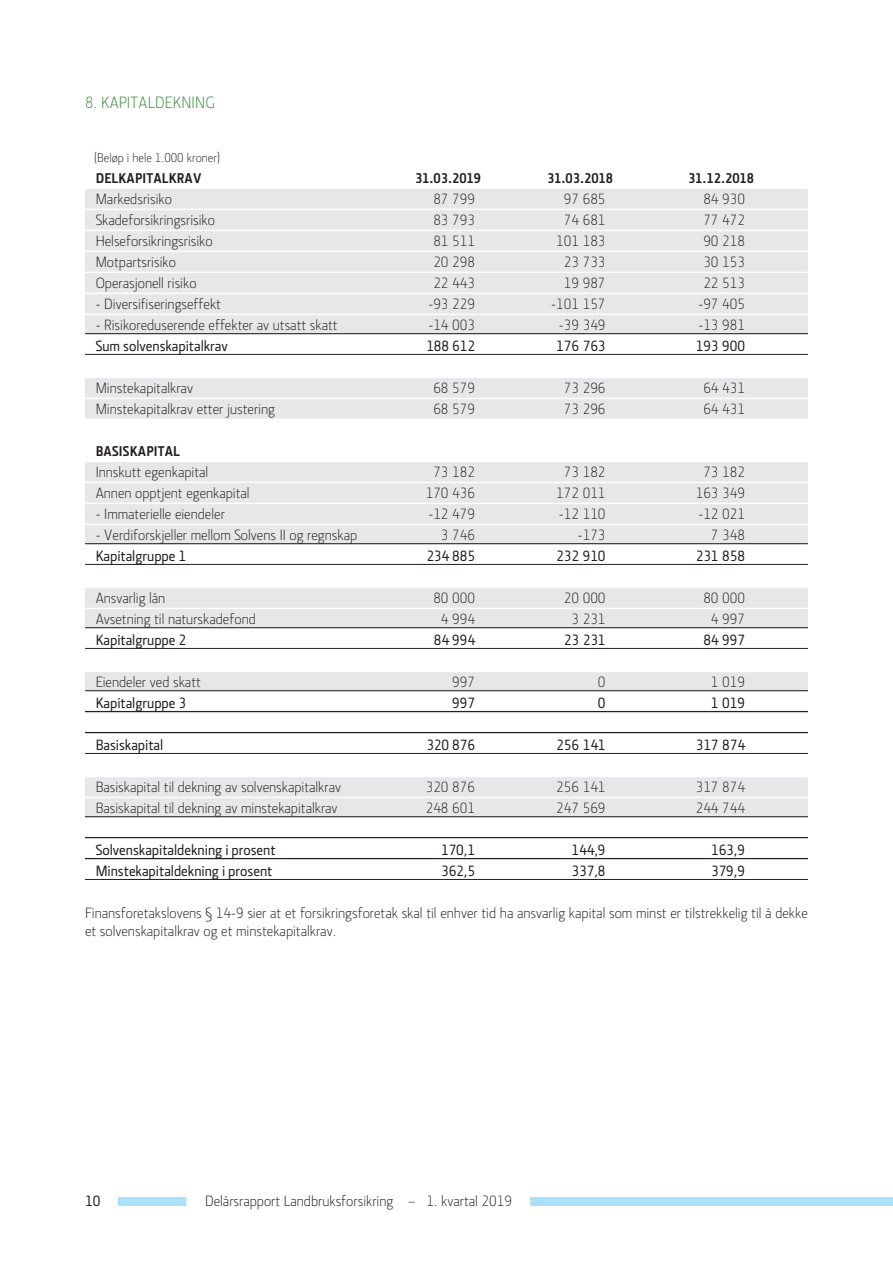
<style>
.page{position:relative;width:893px;height:1263px;background:#fff}
.page>*{position:absolute;margin:0;border:0;box-sizing:border-box;transform-origin:0 0}
.t1{font:300 16.5px "Section LK";letter-spacing:.015em;color:#3b8d41}
.t2{font:300 15px/18px "Section LK";color:#231f20}
.t3{font:500 15px "Section LK";color:#231f20}
.t4{font:700 14.25px "Section LK";letter-spacing:.015em;color:#231f20}
.t5{font:300 12.75px "Section LK";color:#231f20}
</style>
<div class="page">
<div style="left:118px;top:1197px;width:68px;height:9px;background:#aae0f9"></div>
<div style="left:530px;top:1197px;width:363px;height:9px;background:#aae0f9"></div>
<div style="left:85px;top:189px;width:723px;height:20px;background:#e6e7e9"></div>
<div style="left:85px;top:210px;width:723px;height:20px;background:#e6e7e9"></div>
<div style="left:85px;top:231px;width:723px;height:20px;background:#e6e7e9"></div>
<div style="left:85px;top:252px;width:723px;height:20px;background:#e6e7e9"></div>
<div style="left:85px;top:273px;width:723px;height:20px;background:#e6e7e9"></div>
<div style="left:85px;top:294px;width:723px;height:20px;background:#e6e7e9"></div>
<div style="left:85px;top:315px;width:723px;height:20px;background:#e6e7e9"></div>
<hr style="left:85px;top:333px;width:723px;height:1px;background:#231f20">
<hr style="left:85px;top:354px;width:723px;height:1px;background:#231f20">
<div style="left:85px;top:378px;width:723px;height:20px;background:#e6e7e9"></div>
<div style="left:85px;top:399px;width:723px;height:20px;background:#e6e7e9"></div>
<div style="left:85px;top:462px;width:723px;height:20px;background:#e6e7e9"></div>
<div style="left:85px;top:483px;width:723px;height:20px;background:#e6e7e9"></div>
<div style="left:85px;top:504px;width:723px;height:20px;background:#e6e7e9"></div>
<div style="left:85px;top:525px;width:723px;height:20px;background:#e6e7e9"></div>
<hr style="left:85px;top:543px;width:723px;height:1px;background:#231f20">
<hr style="left:85px;top:564px;width:723px;height:1px;background:#231f20">
<div style="left:85px;top:588px;width:723px;height:20px;background:#e6e7e9"></div>
<div style="left:85px;top:609px;width:723px;height:20px;background:#e6e7e9"></div>
<hr style="left:85px;top:627px;width:723px;height:1px;background:#231f20">
<hr style="left:85px;top:648px;width:723px;height:1px;background:#231f20">
<div style="left:85px;top:672px;width:723px;height:20px;background:#e6e7e9"></div>
<hr style="left:85px;top:690px;width:723px;height:1px;background:#231f20">
<hr style="left:85px;top:711px;width:723px;height:1px;background:#231f20">
<hr style="left:85px;top:732px;width:723px;height:1px;background:#231f20">
<hr style="left:85px;top:753px;width:723px;height:1px;background:#231f20">
<div style="left:85px;top:777px;width:723px;height:20px;background:#e6e7e9"></div>
<div style="left:85px;top:798px;width:723px;height:20px;background:#e6e7e9"></div>
<hr style="left:85px;top:816px;width:723px;height:1px;background:#231f20">
<hr style="left:85px;top:837px;width:723px;height:1px;background:#231f20">
<hr style="left:85px;top:858px;width:723px;height:1px;background:#231f20">
<hr style="left:85px;top:879px;width:723px;height:1px;background:#231f20">
<p class="t1" style="left:85px;top:93px;width:131px">8. KAPITALDEKNING</p>
<p class="t5" style="left:94px;top:150px;width:127px">(Beløp i hele 1.000 kroner)</p>
<p class="t4" style="left:96px;top:170px;width:107px">DELKAPITALKRAV</p>
<p class="t4" style="left:415px;top:170px;width:68px">31.03.2019</p>
<p class="t4" style="left:547px;top:170px;width:68px">31.03.2018</p>
<p class="t4" style="left:688px;top:170px;width:68px">31.12.2018</p>
<p class="t2" style="left:96px;top:190px;width:78px">Markedsrisiko</p>
<p class="t2" style="left:433px;top:190px;width:43px">87 799</p>
<p class="t2" style="left:564px;top:190px;width:43px">97 685</p>
<p class="t2" style="left:703px;top:190px;width:43px">84 930</p>
<p class="t2" style="left:96px;top:211px;width:121px">Skadeforsikringsrisiko</p>
<p class="t2" style="left:433px;top:211px;width:43px">83 793</p>
<p class="t2" style="left:564px;top:211px;width:43px">74 681</p>
<p class="t2" style="left:703px;top:211px;width:43px">77 472</p>
<p class="t2" style="left:96px;top:232px;width:119px">Helseforsikringsrisiko</p>
<p class="t2" style="left:433px;top:232px;width:43px">81 511</p>
<p class="t2" style="left:556px;top:232px;width:51px">101 183</p>
<p class="t2" style="left:703px;top:232px;width:43px">90 218</p>
<p class="t2" style="left:96px;top:253px;width:82px">Motpartsrisiko</p>
<p class="t2" style="left:433px;top:253px;width:43px">20 298</p>
<p class="t2" style="left:564px;top:253px;width:43px">23 733</p>
<p class="t2" style="left:703px;top:253px;width:43px">30 153</p>
<p class="t2" style="left:96px;top:274px;width:102px">Operasjonell risiko</p>
<p class="t2" style="left:433px;top:274px;width:43px">22 443</p>
<p class="t2" style="left:564px;top:274px;width:43px">19 987</p>
<p class="t2" style="left:703px;top:274px;width:43px">22 513</p>
<p class="t2" style="left:96px;top:295px;width:127px">- Diversifiseringseffekt</p>
<p class="t2" style="left:428px;top:295px;width:48px">-93 229</p>
<p class="t2" style="left:551px;top:295px;width:56px">-101 157</p>
<p class="t2" style="left:698px;top:295px;width:48px">-97 405</p>
<p class="t2" style="left:96px;top:316px;width:243px">- Risikoreduserende effekter av utsatt skatt</p>
<p class="t2" style="left:428px;top:316px;width:48px">-14 003</p>
<p class="t2" style="left:559px;top:316px;width:48px">-39 349</p>
<p class="t2" style="left:698px;top:316px;width:48px">-13 981</p>
<p class="t3" style="left:96px;top:337px;width:134px">Sum solvenskapitalkrav</p>
<p class="t3" style="left:426px;top:337px;width:50px">188 612</p>
<p class="t3" style="left:556px;top:337px;width:51px">176 763</p>
<p class="t3" style="left:696px;top:337px;width:51px">193 900</p>
<p class="t2" style="left:96px;top:379px;width:99px">Minstekapitalkrav</p>
<p class="t2" style="left:433px;top:379px;width:43px">68 579</p>
<p class="t2" style="left:564px;top:379px;width:43px">73 296</p>
<p class="t2" style="left:703px;top:379px;width:43px">64 431</p>
<p class="t2" style="left:96px;top:400px;width:181px">Minstekapitalkrav etter justering</p>
<p class="t2" style="left:433px;top:400px;width:43px">68 579</p>
<p class="t2" style="left:564px;top:400px;width:43px">73 296</p>
<p class="t2" style="left:703px;top:400px;width:43px">64 431</p>
<p class="t4" style="left:96px;top:443px;width:86px">BASISKAPITAL</p>
<p class="t2" style="left:96px;top:463px;width:114px">Innskutt egenkapital</p>
<p class="t2" style="left:433px;top:463px;width:43px">73 182</p>
<p class="t2" style="left:564px;top:463px;width:43px">73 182</p>
<p class="t2" style="left:703px;top:463px;width:43px">73 182</p>
<p class="t2" style="left:96px;top:484px;width:155px">Annen opptjent egenkapital</p>
<p class="t2" style="left:426px;top:484px;width:51px">170 436</p>
<p class="t2" style="left:556px;top:484px;width:51px">172 011</p>
<p class="t2" style="left:696px;top:484px;width:51px">163 349</p>
<p class="t2" style="left:96px;top:505px;width:131px">- Immaterielle eiendeler</p>
<p class="t2" style="left:428px;top:505px;width:48px">-12 479</p>
<p class="t2" style="left:559px;top:505px;width:48px">-12 110</p>
<p class="t2" style="left:698px;top:505px;width:48px">-12 021</p>
<p class="t2" style="left:96px;top:526px;width:263px">- Verdiforskjeller mellom Solvens II og regnskap</p>
<p class="t2" style="left:441px;top:526px;width:36px">3 746</p>
<p class="t2" style="left:578px;top:526px;width:29px">-173</p>
<p class="t2" style="left:711px;top:526px;width:36px">7 348</p>
<p class="t3" style="left:96px;top:547px;width:92px">Kapitalgruppe 1</p>
<p class="t3" style="left:426px;top:547px;width:50px">234 885</p>
<p class="t3" style="left:556px;top:547px;width:51px">232 910</p>
<p class="t3" style="left:696px;top:547px;width:51px">231 858</p>
<p class="t2" style="left:96px;top:589px;width:71px">Ansvarlig lån</p>
<p class="t2" style="left:433px;top:589px;width:43px">80 000</p>
<p class="t2" style="left:564px;top:589px;width:43px">20 000</p>
<p class="t2" style="left:703px;top:589px;width:43px">80 000</p>
<p class="t2" style="left:96px;top:610px;width:162px">Avsetning til naturskadefond</p>
<p class="t2" style="left:441px;top:610px;width:36px">4 994</p>
<p class="t2" style="left:571px;top:610px;width:36px">3 231</p>
<p class="t2" style="left:711px;top:610px;width:36px">4 997</p>
<p class="t3" style="left:96px;top:631px;width:92px">Kapitalgruppe 2</p>
<p class="t3" style="left:434px;top:631px;width:43px">84 994</p>
<p class="t3" style="left:564px;top:631px;width:43px">23 231</p>
<p class="t3" style="left:703px;top:631px;width:43px">84 997</p>
<p class="t2" style="left:96px;top:673px;width:107px">Eiendeler ved skatt</p>
<p class="t2" style="left:452px;top:673px;width:24px">997</p>
<p class="t2" style="left:598px;top:673px;width:9px">0</p>
<p class="t2" style="left:711px;top:673px;width:36px">1 019</p>
<p class="t3" style="left:96px;top:694px;width:92px">Kapitalgruppe 3</p>
<p class="t3" style="left:452px;top:694px;width:24px">997</p>
<p class="t3" style="left:598px;top:694px;width:9px">0</p>
<p class="t3" style="left:711px;top:694px;width:36px">1 019</p>
<p class="t3" style="left:96px;top:736px;width:69px">Basiskapital</p>
<p class="t3" style="left:426px;top:736px;width:50px">320 876</p>
<p class="t3" style="left:556px;top:736px;width:51px">256 141</p>
<p class="t3" style="left:696px;top:736px;width:51px">317 874</p>
<p class="t2" style="left:96px;top:778px;width:247px">Basiskapital til dekning av solvenskapitalkrav</p>
<p class="t2" style="left:426px;top:778px;width:51px">320 876</p>
<p class="t2" style="left:556px;top:778px;width:51px">256 141</p>
<p class="t2" style="left:696px;top:778px;width:51px">317 874</p>
<p class="t2" style="left:96px;top:799px;width:243px">Basiskapital til dekning av minstekapitalkrav</p>
<p class="t2" style="left:426px;top:799px;width:51px">248 601</p>
<p class="t2" style="left:556px;top:799px;width:51px">247 569</p>
<p class="t2" style="left:696px;top:799px;width:51px">244 744</p>
<p class="t3" style="left:96px;top:841px;width:181px">Solvenskapitaldekning i prosent</p>
<p class="t3" style="left:441px;top:841px;width:36px">170,1</p>
<p class="t3" style="left:572px;top:841px;width:36px">144,9</p>
<p class="t3" style="left:711px;top:841px;width:36px">163,9</p>
<p class="t3" style="left:96px;top:862px;width:178px">Minstekapitaldekning i prosent</p>
<p class="t3" style="left:441px;top:862px;width:36px">362,5</p>
<p class="t3" style="left:572px;top:862px;width:36px">337,8</p>
<p class="t3" style="left:711px;top:862px;width:36px">379,9</p>
<p class="t2" style="left:85px;top:904px;width:724px">Finansforetakslovens § 14-9 sier at et forsikringsforetak skal til enhver tid ha ansvarlig kapital som minst er tilstrekkelig til å dekke et solvenskapitalkrav og et minstekapitalkrav.</p>
<p class="t3" style="left:85px;top:1192px;width:17px">10</p>
<p class="t2" style="left:205px;top:1192px;width:309px">Delårsrapport Landbruksforsikring – 1. kvartal 2019</p>
</div>
